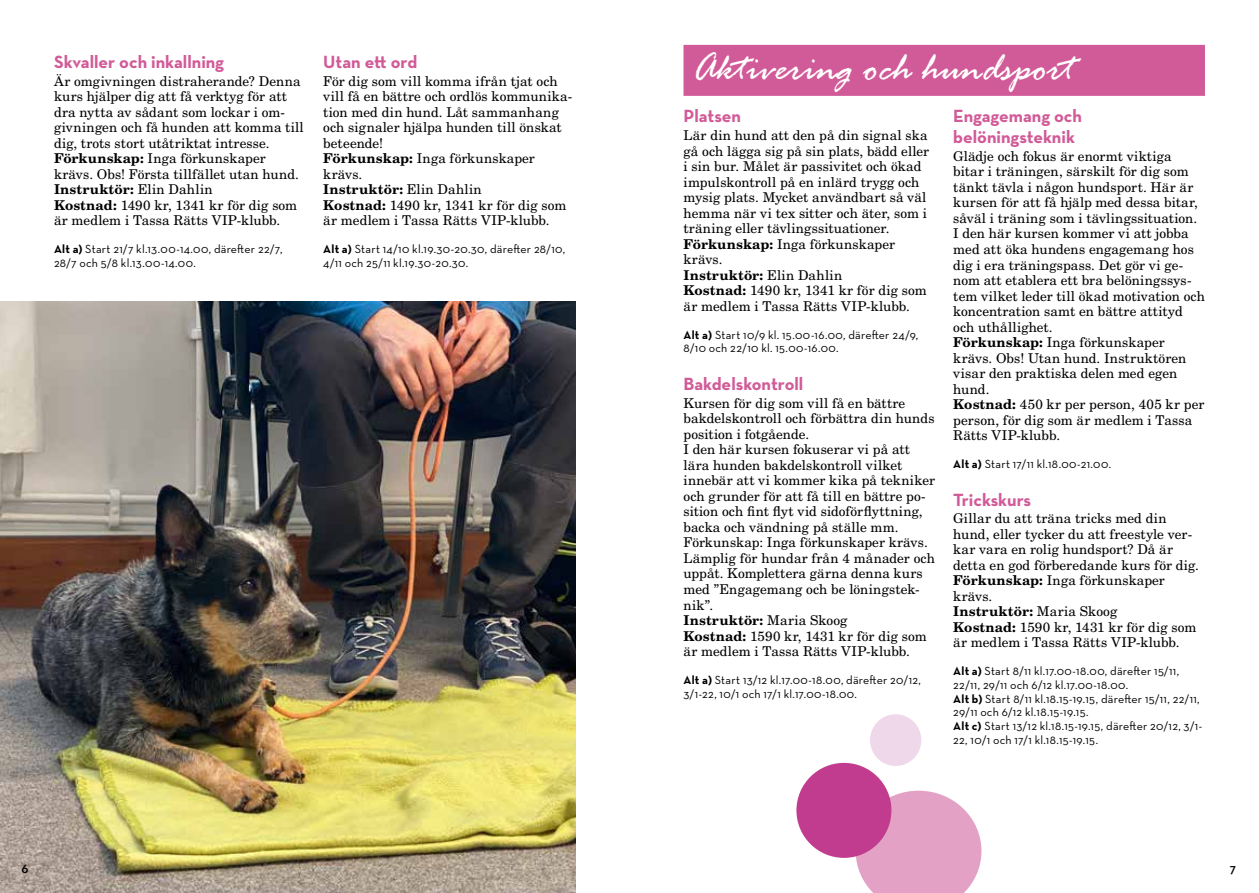
<style>
.page{position:relative;width:1259px;height:893px;background:#fff}
.page>*{position:absolute;margin:0;border:0;box-sizing:border-box;transform-origin:0 0}
.t1{font:italic 42px "Rage";color:#fff}
.t2{font:700 18px/20.7px "Neutraface Text";color:#d15b98}
.t3{font:13.5px/15.5px "New Century Schlbk LT Std";letter-spacing:.01em;color:#000}
.t4{font:600 13.5px "Neutraface Text";color:#000}
.t5{font:12px/13.8px "Neutraface Text";letter-spacing:.02em;color:#000}
.s1{font-weight:700}
</style>
<div class="page">
<img style="left:0;top:302px;width:575px;height:591px">
<div style="left:683px;top:45px;width:522px;height:51px;background:#d15b98"></div>
<svg style="left:855px;top:791px;width:126px;height:102px;background:#e5abcb"></svg>
<div style="left:796px;top:763px;width:95px;height:95px;background:#c13c8e;border-radius:50%"></div>
<div style="left:870px;top:714px;width:51px;height:52px;background:#efd8ea;border-radius:50%"></div>
<h2 class="t2" style="left:54px;top:51px;width:172px">Skvaller och inkallning</h2>
<p class="t3" style="left:54px;top:73px;width:251px">Är omgivningen distraherande? Denna kurs hjälper dig att få verktyg för att dra nytta av sådant som lockar i om&shy;givningen och få hunden att komma till dig, trots stort utåtriktat intresse.<br><span class="s1">Förkunskap:</span> Inga förkunskaper krävs. Obs! Första tillfället utan hund.<br><span class="s1">Instruktör:</span> Elin Dahlin<br><span class="s1">Kostnad:</span> 1490 kr, 1341 kr för dig som är medlem i Tassa Rätts VIP-klubb.</p>
<p class="t5" style="left:54px;top:242px;width:230px"><span class="s1">Alt a)</span> Start 21/7 kl.13.00-14.00, därefter 22/7,<br>28/7 och 5/8 kl.13.00-14.00.</p>
<h2 class="t2" style="left:323px;top:51px;width:96px">Utan ett ord</h2>
<p class="t3" style="left:323px;top:73px;width:250px">För dig som vill komma ifrån tjat och vill få en bättre och ordlös kommunika&shy;tion med din hund. Låt sammanhang och signaler hjälpa hunden till önskat beteende!<br><span class="s1">Förkunskap:</span> Inga förkunskaper krävs.<br><span class="s1">Instruktör:</span> Elin Dahlin<br><span class="s1">Kostnad:</span> 1490 kr, 1341 kr för dig som är medlem i Tassa Rätts VIP-klubb.</p>
<p class="t5" style="left:323px;top:242px;width:243px"><span class="s1">Alt a)</span> Start 14/10 kl.19.30-20.30, därefter 28/10,<br>4/11 och 25/11 kl.19.30-20.30.</p>
<h1 class="t1" style="left:692px;top:45px;width:383px">Aktivering och hundsport</h1>
<h2 class="t2" style="left:683px;top:106px;width:59px">Platsen</h2>
<p class="t3" style="left:683px;top:128px;width:247px">Lär din hund att den på din signal ska gå och lägga sig på sin plats, bädd eller i sin bur. Målet är passivitet och ökad impulskontroll på en inlärd trygg och mysig plats. Mycket användbart så väl hemma när vi tex sitter och äter, som i träning eller tävlingssituationer.<br><span class="s1">Förkunskap:</span> Inga förkunskaper krävs.<br><span class="s1">Instruktör:</span> Elin Dahlin<br><span class="s1">Kostnad:</span> 1490 kr, 1341 kr för dig som är medlem i Tassa Rätts VIP-klubb.</p>
<p class="t5" style="left:683px;top:327px;width:236px"><span class="s1">Alt a)</span> Start 10/9 kl. 15.00-16.00, därefter 24/9,<br>8/10 och 22/10 kl. 15.00-16.00.</p>
<h2 class="t2" style="left:683px;top:373px;width:121px">Bakdelskontroll</h2>
<p class="t3" style="left:683px;top:395px;width:253px">Kursen för dig som vill få en bättre bakdelskontroll och förbättra din hunds position i fotgående.<br>I den här kursen fokuserar vi på att lära hunden bakdelskontroll vilket innebär att vi kommer kika på tekniker och grunder för att få till en bättre po&shy;sition och fint flyt vid sidoförflyttning, backa och vändning på ställe mm.<br>Förkunskap: Inga förkunskaper krävs.<br>Lämplig för hundar från 4 månader och uppåt. Komplettera gärna denna kurs med ”Engagemang och be löningstek&shy;nik”.<br><span class="s1">Instruktör:</span> Maria Skoog<br><span class="s1">Kostnad:</span> 1590 kr, 1431 kr för dig som är medlem i Tassa Rätts VIP-klubb.</p>
<p class="t5" style="left:683px;top:672px;width:239px"><span class="s1">Alt a)</span> Start 13/12 kl.17.00-18.00, därefter 20/12,<br>3/1-22, 10/1 och 17/1 kl.17.00-18.00.</p>
<h2 class="t2" style="left:953px;top:106px;width:130px">Engagemang och belöningsteknik</h2>
<p class="t3" style="left:953px;top:148px;width:253px">Glädje och fokus är enormt viktiga bitar i träningen, särskilt för dig som tänkt tävla i någon hundsport. Här är kursen för att få hjälp med dessa bitar, såväl i träning som i tävlingssituation.<br>I den här kursen kommer vi att jobba med att öka hundens engagemang hos dig i era träningspass. Det gör vi ge&shy;nom att etablera ett bra belöningssys&shy;tem vilket leder till ökad motivation och koncentration samt en bättre attityd och uthållighet.<br><span class="s1">Förkunskap:</span> Inga förkunskaper krävs. Obs! Utan hund. Instruktören visar den praktiska delen med egen hund.<br><span class="s1">Kostnad:</span> 450 kr per person, 405 kr per person, för dig som är medlem i Tassa Rätts VIP-klubb.</p>
<p class="t5" style="left:953px;top:457px;width:159px"><span class="s1">Alt a)</span> Start 17/11 kl.18.00-21.00.</p>
<h2 class="t2" style="left:953px;top:489px;width:79px">Trickskurs</h2>
<p class="t3" style="left:953px;top:511px;width:247px">Gillar du att träna tricks med din hund, eller tycker du att freestyle ver&shy;kar vara en rolig hundsport? Då är detta en god förberedande kurs för dig.<br><span class="s1">Förkunskap:</span> Inga förkunskaper krävs.<br><span class="s1">Instruktör:</span> Maria Skoog<br><span class="s1">Kostnad:</span> 1590 kr, 1431 kr för dig som är medlem i Tassa Rätts VIP-klubb.</p>
<p class="t5" style="left:953px;top:664px;width:250px"><span class="s1">Alt a)</span> Start 8/11 kl.17.00-18.00, därefter 15/11, 22/11, 29/11 och 6/12 kl.17.00-18.00.<br><span class="s1">Alt b)</span> Start 8/11 kl.18.15-19.15, därefter 15/11, 22/11, 29/11 och 6/12 kl.18.15-19.15.<br><span class="s1">Alt c)</span> Start 13/12 kl.18.15-19.15, därefter 20/12, 3/1- 22, 10/1 och 17/1 kl.18.15-19.15.</p>
<p class="t4" style="left:21px;top:860px;width:8px">6</p>
<p class="t4" style="left:1229px;top:860px;width:8px">7</p>
</div>
